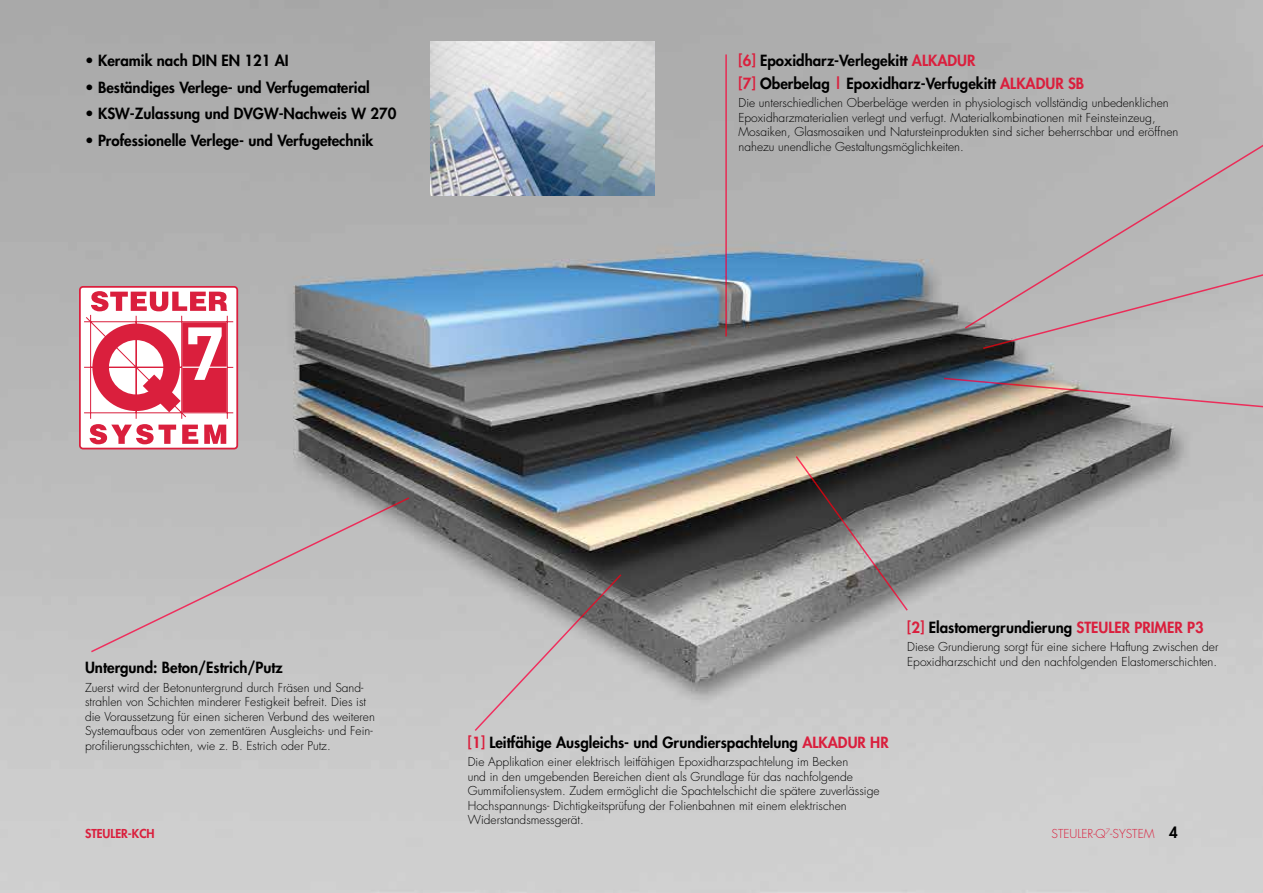
<style>
.page{position:relative;width:1263px;height:893px;background:#fff}
.page>*{position:absolute;margin:0;border:0;box-sizing:border-box;transform-origin:0 0}
.t1{font:800 15px/22.2px "Futura";color:#000}
.t2{font:300 12px/14.4px "Futura";color:#000}
.t3{font:300 12px "Futura";color:#da1f3d}
.t4{font:800 12px "Futura";color:#da1f3d}
.s1{color:#da1f3d}
.s2{font-weight:800;font-size:15px;color:#000}
</style>
<div class="page">
<img style="left:0;top:0;width:1263px;height:893px">
<div style="left:90px;top:496px;width:321px;height:158px;background:#bfbfbf"></div>
<svg style="left:473px;top:573px;width:150px;height:159px;background:#b4b2b2"></svg>
<svg style="left:794px;top:455px;width:115px;height:157px;background:#797573"></svg>
<img style="left:942px;top:377px;width:321px;height:37px">
<svg style="left:981px;top:330px;width:282px;height:20px;background:#b3b0b0"></svg>
<div style="left:963px;top:121px;width:300px;height:209px;background:#b6b6b6"></div>
<hr style="left:725px;top:54px;width:2px;height:282px;background:#da1f3d">
<div style="left:80px;top:287px;width:157px;height:162px;background:#fff;border-radius:3px"></div>
<div style="left:79px;top:286px;width:159px;height:163px;border:2px solid #da1f3d;border-radius:3px"></div>
<svg style="left:84px;top:291px;width:149px;height:153px"></svg>
<img style="left:430px;top:42px;width:225px;height:154px">
<p class="t1" style="left:85px;top:50px;width:205px">• Keramik nach DIN EN 121 AI</p>
<p class="t1" style="left:85px;top:76px;width:286px">• Beständiges Verlege- und Verfugematerial</p>
<p class="t1" style="left:85px;top:103px;width:313px">• KSW-Zulassung und DVGW-Nachweis W 270</p>
<p class="t1" style="left:85px;top:129px;width:290px">• Professionelle Verlege- und Verfugetechnik</p>
<p class="t1" style="left:738px;top:50px;width:347px"><span class="s1">[6]</span> Epoxidharz-Verlegekitt <span class="s1">ALKADUR<br>[7]</span> Oberbelag <span class="s1">|</span> Epoxidharz-Verfugekitt <span class="s1">ALKADUR SB</span></p>
<p class="t2" style="left:738px;top:96px;width:441px">Die unterschiedlichen Oberbeläge werden in physiologisch vollständig unbedenklichen Epoxidharzmaterialien verlegt und verfugt. Materialkombinationen mit Feinsteinzeug, Mosaiken, Glasmosaiken und Natursteinprodukten sind sicher beherrschbar und eröffnen nahezu unendliche Gestaltungsmöglichkeiten.</p>
<p class="t1" style="left:907px;top:616px;width:298px"><span class="s1">[2]</span> Elastomergrundierung <span class="s1">STEULER PRIMER P3</span></p>
<p class="t2" style="left:907px;top:640px;width:313px">Diese Grundierung sorgt für eine sichere Haftung zwischen der<br>Epoxidharzschicht und den nachfolgenden Elastomerschichten.</p>
<p class="t1" style="left:85px;top:656px;width:199px">Untergund: Beton/Estrich/Putz</p>
<p class="t2" style="left:85px;top:681px;width:291px">Zuerst wird der Betonuntergrund durch Fräsen und Sand&shy;strahlen von Schichten minderer Festigkeit befreit. Dies ist die Voraussetzung für einen sicheren Verbund des weiteren Systemaufbaus oder von zementären Ausgleichs- und Fein&shy;profilierungsschichten, wie z. B. Estrich oder Putz.</p>
<p class="t1" style="left:468px;top:731px;width:422px"><span class="s1">[1]</span> Leitfähige Ausgleichs- und Grundierspachtelung <span class="s1">ALKADUR HR</span></p>
<p class="t2" style="left:468px;top:755px;width:413px">Die Applikation einer elektrisch leitfähigen Epoxidharzspachtelung im Becken<br>und in den umgebenden Bereichen dient als Grundlage für das nachfolgende Gummifoliensystem. Zudem ermöglicht die Spachtelschicht die spätere zuverlässige Hochspannungs- Dichtigkeitsprüfung der Folienbahnen mit einem elektrischen Widerstandsmessgerät.</p>
<p class="t4" style="left:85px;top:825px;width:71px">STEULER-KCH</p>
<p class="t3" style="left:1051px;top:826px;width:128px">STEULER-Q<sup>7</sup>-SYSTEM <span class="s2">4</span></p>
</div>
